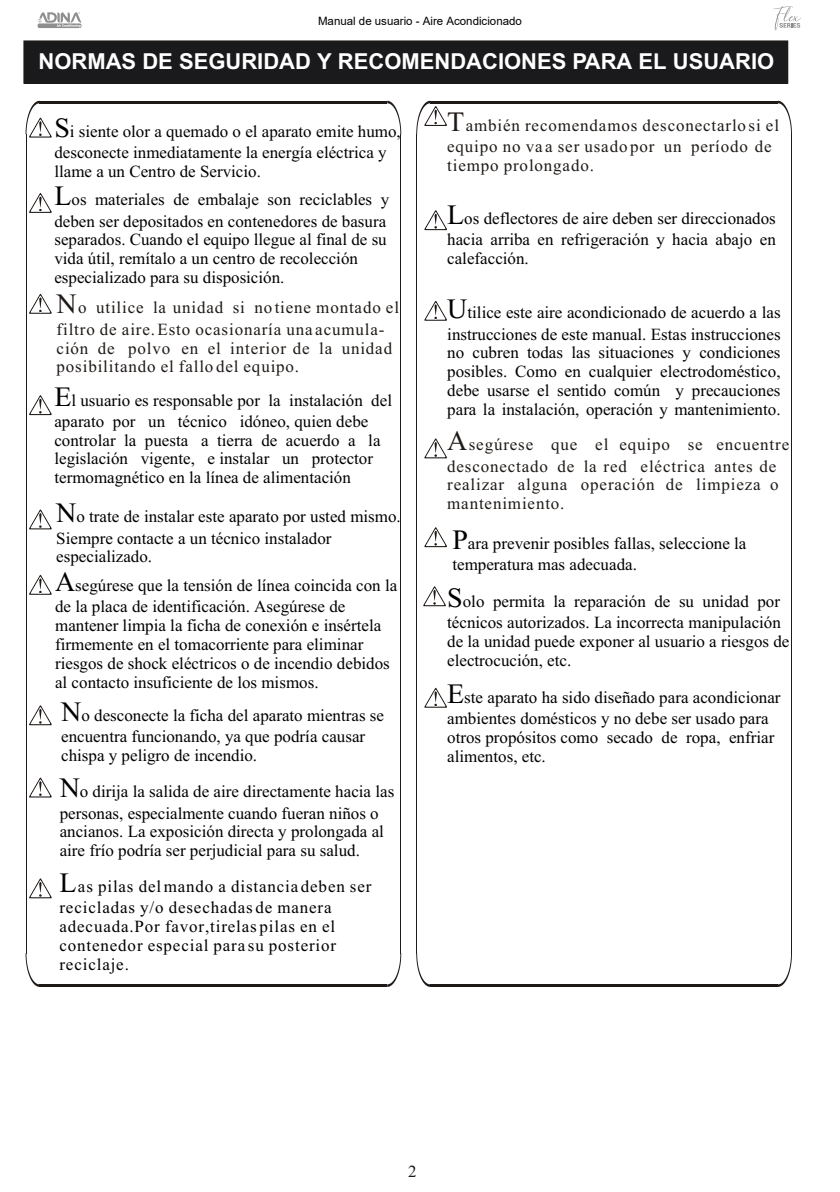
<style>
.page{position:relative;width:840px;height:1192px;background:#fff}
.page>*{position:absolute;margin:0;border:0;box-sizing:border-box;transform-origin:0 0}
.t1{font:700 22px "Arial TUR";color:#fff}
.t2{font:17px/18.8px "Times New Roman TUR";color:#000}
.t3{font:17px/21.2px "Times New Roman TUR";letter-spacing:.05em;color:#1f1a17}
.t4{font:17px/21.2px "Times New Roman";color:#000}
.t5{font:17px/21.2px "Times New Roman TUR";letter-spacing:.05em;color:#000}
.t6{font:17px "Times New Roman";color:#1f1a17}
.t7{font:11.4px "Arial";color:#000}
.s1{font-size:28px}
.s2{font-family:"Times New Roman"}
</style>
<div class="page">
<div style="left:38px;top:23px;width:43px;height:5px;background:#8e8e8e;border-radius:2px"></div>
<svg style="left:37px;top:12px;width:44px;height:15px"></svg>
<svg style="left:773px;top:6px;width:28px;height:24px"></svg>
<hr style="left:40px;top:101px;width:347px;height:2px;background:#1f1a17">
<svg style="left:387px;top:101px;width:14px;height:33px"></svg>
<hr style="left:400px;top:134px;width:1px;height:819px;background:#1f1a17">
<svg style="left:387px;top:953px;width:14px;height:34px"></svg>
<hr style="left:40px;top:984px;width:347px;height:3px;background:#1f1a17">
<svg style="left:26px;top:953px;width:14px;height:34px"></svg>
<hr style="left:26px;top:134px;width:1px;height:819px;background:#1f1a17">
<svg style="left:26px;top:101px;width:26px;height:37px"></svg>
<svg style="left:29px;top:193px;width:23px;height:20px"></svg>
<svg style="left:29px;top:294px;width:23px;height:20px"></svg>
<svg style="left:424px;top:210px;width:23px;height:20px"></svg>
<svg style="left:424px;top:301px;width:23px;height:20px"></svg>
<svg style="left:424px;top:527px;width:23px;height:20px"></svg>
<svg style="left:29px;top:395px;width:23px;height:20px"></svg>
<hr style="left:430px;top:101px;width:348px;height:2px;background:#1f1a17">
<svg style="left:778px;top:101px;width:14px;height:33px"></svg>
<hr style="left:791px;top:134px;width:1px;height:819px;background:#1f1a17">
<svg style="left:778px;top:953px;width:14px;height:34px"></svg>
<hr style="left:430px;top:984px;width:348px;height:3px;background:#1f1a17">
<svg style="left:416px;top:953px;width:14px;height:34px"></svg>
<hr style="left:416px;top:134px;width:1px;height:819px;background:#1f1a17">
<svg style="left:424px;top:438px;width:23px;height:20px"></svg>
<svg style="left:416px;top:101px;width:31px;height:33px"></svg>
<div style="left:24px;top:41px;width:764px;height:42px;background:#1a1a1c"></div>
<svg style="left:29px;top:509px;width:23px;height:20px"></svg>
<svg style="left:29px;top:575px;width:23px;height:20px"></svg>
<svg style="left:29px;top:705px;width:23px;height:20px"></svg>
<svg style="left:29px;top:777px;width:23px;height:21px"></svg>
<svg style="left:423px;top:586px;width:23px;height:20px"></svg>
<svg style="left:424px;top:688px;width:23px;height:20px"></svg>
<svg style="left:29px;top:878px;width:23px;height:20px"></svg>
<p class="t7" style="left:318px;top:13px;width:205px">Manual de usuario - Aire Acondicionado</p>
<p class="t1" style="left:38px;top:49px;width:737px">NORMAS DE SEGURIDAD Y RECOMENDACIONES PARA EL USUARIO</p>
<p class="t2" style="left:54px;top:120px;width:348px;line-height:21.2px"><span class="s1">S</span>i siente olor a quemado o el aparato emite humo, desconecte inmediatamente la energía eléctrica y</p>
<p class="t2" style="left:54px;top:157px;width:336px;line-height:28.6px">llame a un Centro de Servicio.<br><span class="s1">L</span>os materiales de embalaje son reciclables y</p>
<p class="t2" style="left:54px;top:211px;width:334px">deben ser depositados en contenedores de basura separados. Cuando el equipo llegue al final de su vida útil, remítalo a un centro de recolección especializado para su disposición.</p>
<p class="t3" style="left:57px;top:297px;width:344px"><span class="s1">N</span>o utilice la unidad si no tiene montado el filtro de aire. Esto ocasionaría una acumula-</p>
<p class="t3" style="left:57px;top:338px;width:337px;line-height:18.8px">ción de polvo en el interior de la unidad posibilitando el fallo del equipo.</p>
<p class="t2" style="left:54px;top:389px;width:339px;line-height:21.2px"><span class="s1">E</span>l usuario es responsable por la instalación del aparato por un técnico idóneo, quien debe</p>
<p class="t2" style="left:54px;top:430px;width:328px">controlar la puesta a tierra de acuerdo a la legislación vigente, e instalar un protector termomagnético en la línea de alimentación</p>
<p class="t2" style="left:56px;top:506px;width:346px;line-height:21.2px"><span class="s1">N</span>o trate de instalar este aparato por usted mismo.<br>Siempre contacte a un técnico instalador</p>
<p class="t2" style="left:56px;top:547px;width:97px">especializado.</p>
<p class="t2" style="left:55px;top:575px;width:344px;line-height:21.2px"><span class="s1">A</span>segúrese que la tensión de línea coincida con la de la placa de identificación. Asegúrese de</p>
<p class="t2" style="left:55px;top:616px;width:336px">mantener limpia la ficha de conexión e insértela firmemente en el tomacorriente para eliminar riesgos de shock eléctricos o de incendio debidos al contacto insuficiente de los mismos.</p>
<p class="t2" style="left:61px;top:705px;width:324px;line-height:21.2px"><span class="s1">N</span>o desconecte la ficha del aparato mientras se encuentra funcionando, ya que podría causar</p>
<p class="t2" style="left:61px;top:746px;width:197px">chispa y peligro de incendio.</p>
<p class="t2" style="left:60px;top:781px;width:336px;line-height:21.2px"><span class="s1">N</span>o dirija la salida de aire directamente hacia las personas, especialmente cuando fueran niños o</p>
<p class="t2" style="left:60px;top:822px;width:326px">ancianos. La exposición directa y prolongada al aire frío podría ser perjudicial para su salud.</p>
<p class="t5" style="left:59px;top:876px;width:314px"><span class="s1">L</span>as pilas del mando a distancia deben ser recicladas y/o desechadas de manera</p>
<p class="t2" style="left:59px;top:917px;width:278px;text-align:justify">adecuada.Por favor,tirelas pilas en el contenedor especial para su posterior reciclaje.</p>
<p class="t3" style="left:447px;top:114px;width:333px"><span class="s1">T</span>ambién recomendamos desconectarlo si el equipo no va a ser usado por un período de</p>
<p class="t3" style="left:447px;top:154px;width:148px">tiempo prolongado.</p>
<p class="t2" style="left:447px;top:207px;width:330px;line-height:21.2px"><span class="s1">L</span>os deflectores de aire deben ser direccionados hacia arriba en refrigeración y hacia abajo en</p>
<p class="t2" style="left:447px;top:249px;width:83px">calefacción.</p>
<p class="t4" style="left:447px;top:302px;width:335px"><span class="s1">U</span>tilice este aire acondicionado de acuerdo a las instrucciones de este manual. Estas instrucciones</p>
<p class="t2" style="left:447px;top:343px;width:335px;text-align:justify"><span class="s2">no cubren todas las situaciones y condiciones </span>posibles. Como en cualquier electrodoméstico, debe usarse el sentido común y precauciones para la instalación, operación y mantenimiento.</p>
<p class="t3" style="left:447px;top:434px;width:344px"><span class="s1">A</span>segúrese que el equipo se encuentre desconectado de la red eléctrica antes de</p>
<p class="t3" style="left:447px;top:475px;width:333px;line-height:18.8px">realizar alguna operación de limpieza o mantenimiento.</p>
<p class="t4" style="left:452px;top:532px;width:296px"><span class="s1">P</span>ara prevenir posibles fallas, seleccione la temperatura mas adecuada.</p>
<p class="t2" style="left:447px;top:590px;width:335px;line-height:21.2px"><span class="s1">S</span>olo permita la reparación de su unidad por técnicos autorizados. La incorrecta manipulación</p>
<p class="t2" style="left:447px;top:632px;width:344px">de la unidad puede exponer al usuario a riesgos de electrocución, etc.</p>
<p class="t2" style="left:447px;top:686px;width:335px;line-height:21.2px"><span class="s1">E</span>ste aparato ha sido diseñado para acondicionar ambientes domésticos y no debe ser usado para</p>
<p class="t2" style="left:447px;top:728px;width:329px">otros propósitos como secado de ropa, enfriar alimentos, etc.</p>
<p class="t6" style="left:408px;top:1161px;width:10px">2</p>
</div>
